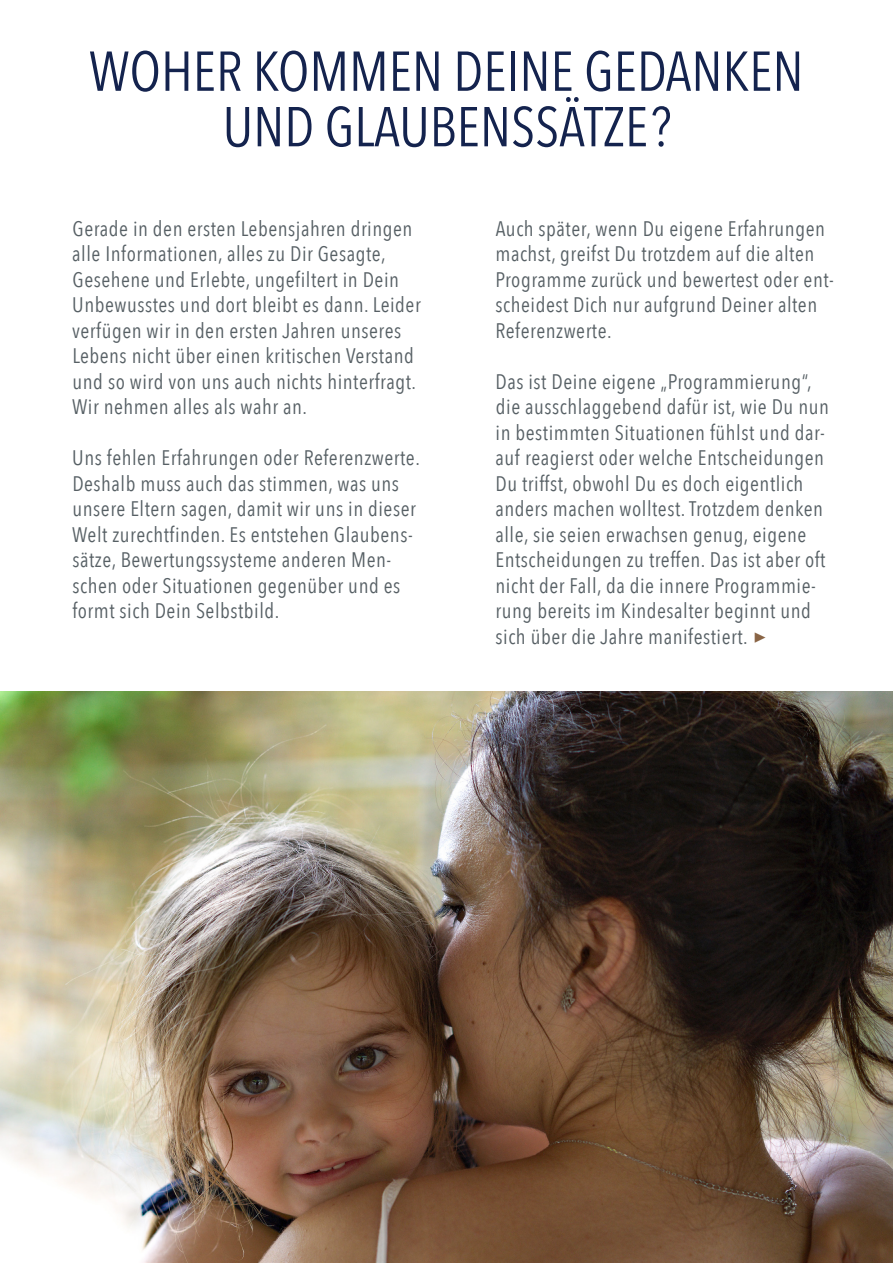
<style>
.page{position:relative;width:893px;height:1263px;background:#fff}
.page>*{position:absolute;margin:0;border:0;box-sizing:border-box;transform-origin:0 0}
.t1{font:55.5px/55.5px "Avenir Next Condensed";color:#14234e;text-align:center}
.t2{font:21.9px "Minion Pro";color:#896445}
.t3{font:21px/25.5px "Avenir Next Condensed";letter-spacing:.025em;color:#576065}
</style>
<div class="page">
<img style="left:0;top:691px;width:893px;height:572px">
<h1 class="t1" style="left:89px;top:41px;width:716px">WOHER KOMMEN DEINE GEDANKEN<br>UND GLAUBENSSÄTZE?</h1>
<p class="t3" style="left:72px;top:215px;width:350px">Gerade in den ersten Lebensjahren dringen alle Informationen, alles zu Dir Gesagte, Gesehene und Erlebte, ungefiltert in Dein Unbewusstes und dort bleibt es dann. Leider verfügen wir in den ersten Jahren unseres Lebens nicht über einen kritischen Verstand und so wird von uns auch nichts hinterfragt.<br>Wir nehmen alles als wahr an.</p>
<p class="t3" style="left:72px;top:444px;width:349px">Uns fehlen Erfahrungen oder Referenzwerte.<br>Deshalb muss auch das stimmen, was uns unsere Eltern sagen, damit wir uns in dieser Welt zurechtfinden. Es entstehen Glaubens&shy;sätze, Bewertungssysteme anderen Men&shy;schen oder Situationen gegenüber und es formt sich Dein Selbstbild.</p>
<p class="t3" style="left:495px;top:215px;width:340px">Auch später, wenn Du eigene Erfahrungen machst, greifst Du trotzdem auf die alten Programme zurück und bewertest oder ent&shy;scheidest Dich nur aufgrund Deiner alten Referenzwerte.</p>
<p class="t3" style="left:495px;top:368px;width:335px">Das ist Deine eigene „Programmierung“, die ausschlaggebend dafür ist, wie Du nun in bestimmten Situationen fühlst und dar&shy;auf reagierst oder welche Entscheidungen Du triffst, obwohl Du es doch eigentlich anders machen wolltest. Trotzdem denken alle, sie seien erwachsen genug, eigene Entscheidungen zu treffen. Das ist aber oft nicht der Fall, da die innere Programmie&shy;rung bereits im Kindesalter beginnt und sich über die Jahre manifestiert.</p>
<p class="t2" style="left:766px;top:654px;width:15px;rotate:-180deg">◀</p>
</div>
